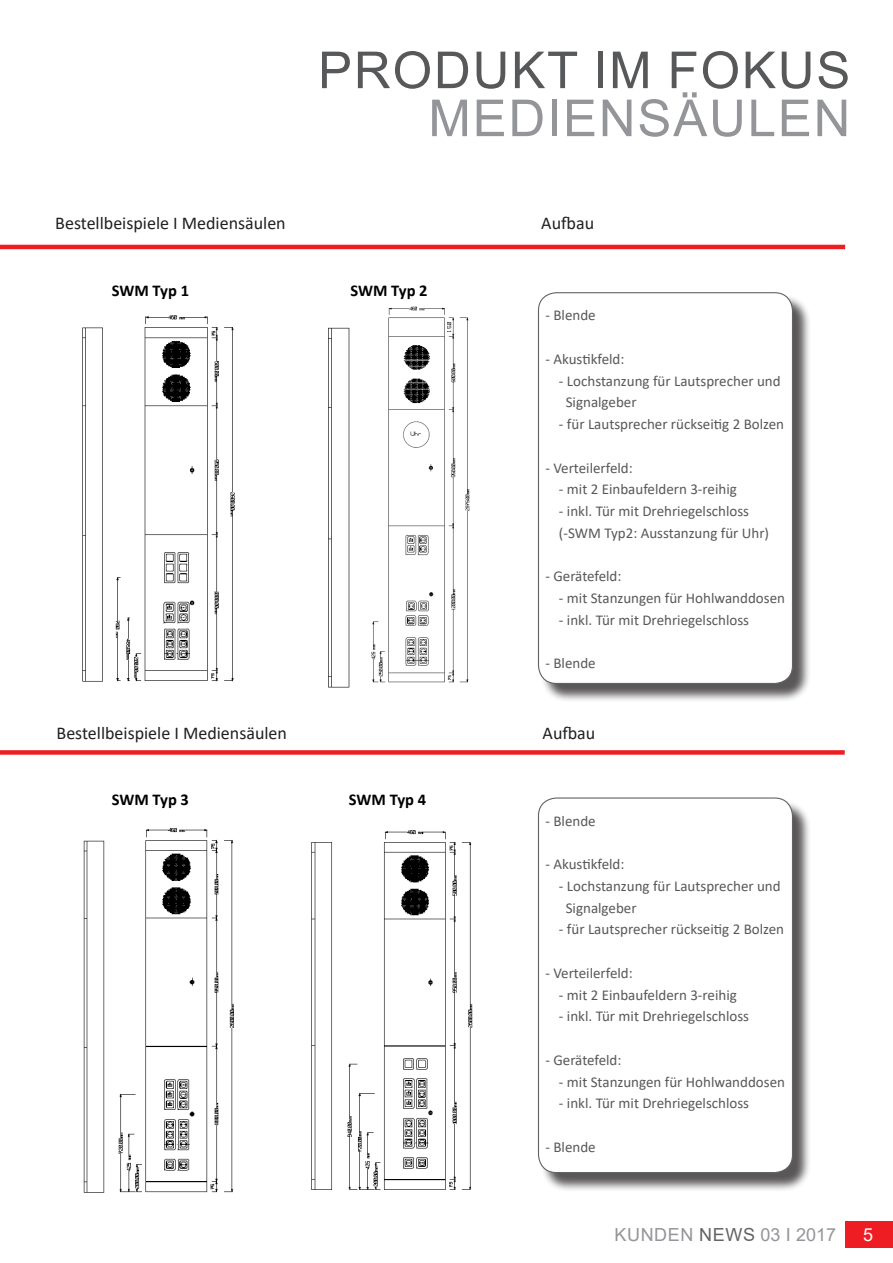
<style>
.page{position:relative;width:893px;height:1263px;background:#fff}
.page>*{position:absolute;margin:0;border:0;box-sizing:border-box;transform-origin:0 0}
.t1{font:51px "Arial";letter-spacing:.035em;color:#57585a}
.t2{font:51px "Arial";letter-spacing:.035em;color:#939598}
._10_pt_Basic_Paragra{font:18px "Calibri";color:#231f20}
.t3{font:18px "Arial";letter-spacing:.035em;color:#939598}
.t4{font:18px "Arial";color:#fff}
._10_pt_Basic_Paragra-2{font:700 16.5px "Calibri";letter-spacing:-.005em;color:#000}
._10_pt_Basic_Paragra-3{font:16.5px "Calibri";color:#57585a}
._10_pt_Basic_Paragra-4{font:15px "Calibri";color:#57585a}
.s1{color:#636366}
</style>
<div class="page">
<hr style="left:0;top:245px;width:845px;height:4px;background:#ee1d23">
<div style="left:0;top:750px;width:845px;height:5px;background:#ee1d23"></div>
<div style="left:540px;top:294px;width:272px;height:409px;background:#231f20;opacity:.75"></div>
<div style="left:538px;top:293px;width:254px;height:390px;background:#fff;border-radius:18px"></div>
<div style="left:538px;top:292px;width:255px;height:392px;border:1px solid #636366;border-radius:18px"></div>
<img style="left:82px;top:315px;width:153px;height:367px">
<img style="left:328px;top:327px;width:22px;height:361px">
<img style="left:371px;top:306px;width:99px;height:376px">
<img style="left:83px;top:828px;width:151px;height:365px">
<img style="left:311px;top:830px;width:162px;height:360px">
<div style="left:540px;top:800px;width:272px;height:392px;background:#231f20;opacity:.75"></div>
<div style="left:538px;top:798px;width:254px;height:374px;background:#fff;border-radius:18px"></div>
<div style="left:538px;top:797px;width:255px;height:376px;border:1px solid #636366;border-radius:18px"></div>
<div style="left:845px;top:1221px;width:48px;height:26px;background:#ee1d23"></div>
<p class="t1" style="left:318px;top:35px;width:534px">PRODUKT IM FOKUS</p>
<p class="t2" style="left:428px;top:83px;width:424px">MEDIENSÄULEN</p>
<p class="_10_pt_Basic_Paragra" style="left:55px;top:210px;width:232px">Bestellbeispiele I Mediensäulen</p>
<p class="_10_pt_Basic_Paragra" style="left:541px;top:210px;width:54px">Aufbau</p>
<p class="_10_pt_Basic_Paragra-2" style="left:112px;top:279px;width:79px">SWM Typ 1</p>
<p class="_10_pt_Basic_Paragra-2" style="left:350px;top:279px;width:79px">SWM Typ 2</p>
<p class="_10_pt_Basic_Paragra-4" style="left:545px;top:305px;width:52px">- Blende</p>
<p class="_10_pt_Basic_Paragra-4" style="left:545px;top:348px;width:81px">- Akustikfeld:</p>
<p class="_10_pt_Basic_Paragra-4" style="left:559px;top:370px;width:223px">- Lochstanzung für Lautsprecher und</p>
<p class="_10_pt_Basic_Paragra-4" style="left:566px;top:392px;width:72px">Signalgeber</p>
<p class="_10_pt_Basic_Paragra-4" style="left:559px;top:414px;width:227px">- für Lautsprecher rückseitig 2 Bolzen</p>
<p class="_10_pt_Basic_Paragra-4" style="left:545px;top:457px;width:89px">- Verteilerfeld:</p>
<p class="_10_pt_Basic_Paragra-4" style="left:559px;top:479px;width:179px">- mit 2 Einbaufeldern 3-reihig</p>
<p class="_10_pt_Basic_Paragra-4" style="left:559px;top:501px;width:192px">- inkl. Tür mit Drehriegelschloss</p>
<p class="_10_pt_Basic_Paragra-4" style="left:559px;top:522px;width:212px">(-SWM Typ2: Ausstanzung für Uhr)</p>
<p class="_10_pt_Basic_Paragra-4" style="left:545px;top:566px;width:78px">- Gerätefeld:</p>
<p class="_10_pt_Basic_Paragra-4" style="left:559px;top:588px;width:228px">- mit Stanzungen für Hohlwanddosen</p>
<p class="_10_pt_Basic_Paragra-4" style="left:559px;top:609px;width:192px">- inkl. Tür mit Drehriegelschloss</p>
<p class="_10_pt_Basic_Paragra-4" style="left:545px;top:653px;width:52px">- Blende</p>
<p class="_10_pt_Basic_Paragra-3" style="left:553px;top:376px;width:104px">bestehend aus:</p>
<p class="_10_pt_Basic_Paragra" style="left:57px;top:720px;width:232px">Bestellbeispiele I Mediensäulen</p>
<p class="_10_pt_Basic_Paragra" style="left:543px;top:720px;width:54px">Aufbau</p>
<p class="_10_pt_Basic_Paragra-2" style="left:112px;top:788px;width:79px">SWM Typ 3</p>
<p class="_10_pt_Basic_Paragra-2" style="left:349px;top:788px;width:79px">SWM Typ 4</p>
<p class="_10_pt_Basic_Paragra-4" style="left:545px;top:810px;width:52px">- Blende</p>
<p class="_10_pt_Basic_Paragra-4" style="left:545px;top:854px;width:81px">- Akustikfeld:</p>
<p class="_10_pt_Basic_Paragra-4" style="left:559px;top:875px;width:223px">- Lochstanzung für Lautsprecher und</p>
<p class="_10_pt_Basic_Paragra-4" style="left:566px;top:897px;width:72px">Signalgeber</p>
<p class="_10_pt_Basic_Paragra-4" style="left:559px;top:919px;width:227px">- für Lautsprecher rückseitig 2 Bolzen</p>
<p class="_10_pt_Basic_Paragra-4" style="left:545px;top:962px;width:89px">- Verteilerfeld:</p>
<p class="_10_pt_Basic_Paragra-4" style="left:559px;top:984px;width:179px">- mit 2 Einbaufeldern 3-reihig</p>
<p class="_10_pt_Basic_Paragra-4" style="left:559px;top:1006px;width:192px">- inkl. Tür mit Drehriegelschloss</p>
<p class="_10_pt_Basic_Paragra-4" style="left:545px;top:1049px;width:78px">- Gerätefeld:</p>
<p class="_10_pt_Basic_Paragra-4" style="left:559px;top:1071px;width:228px">- mit Stanzungen für Hohlwanddosen</p>
<p class="_10_pt_Basic_Paragra-4" style="left:559px;top:1093px;width:192px">- inkl. Tür mit Drehriegelschloss</p>
<p class="_10_pt_Basic_Paragra-4" style="left:545px;top:1136px;width:52px">- Blende</p>
<p class="t3" style="left:614px;top:1223px;width:223px">KUNDEN <span class="s1">NEWS</span> 03 I 2017</p>
<p class="t4" style="left:863px;top:1222px;width:12px">5</p>
</div>
